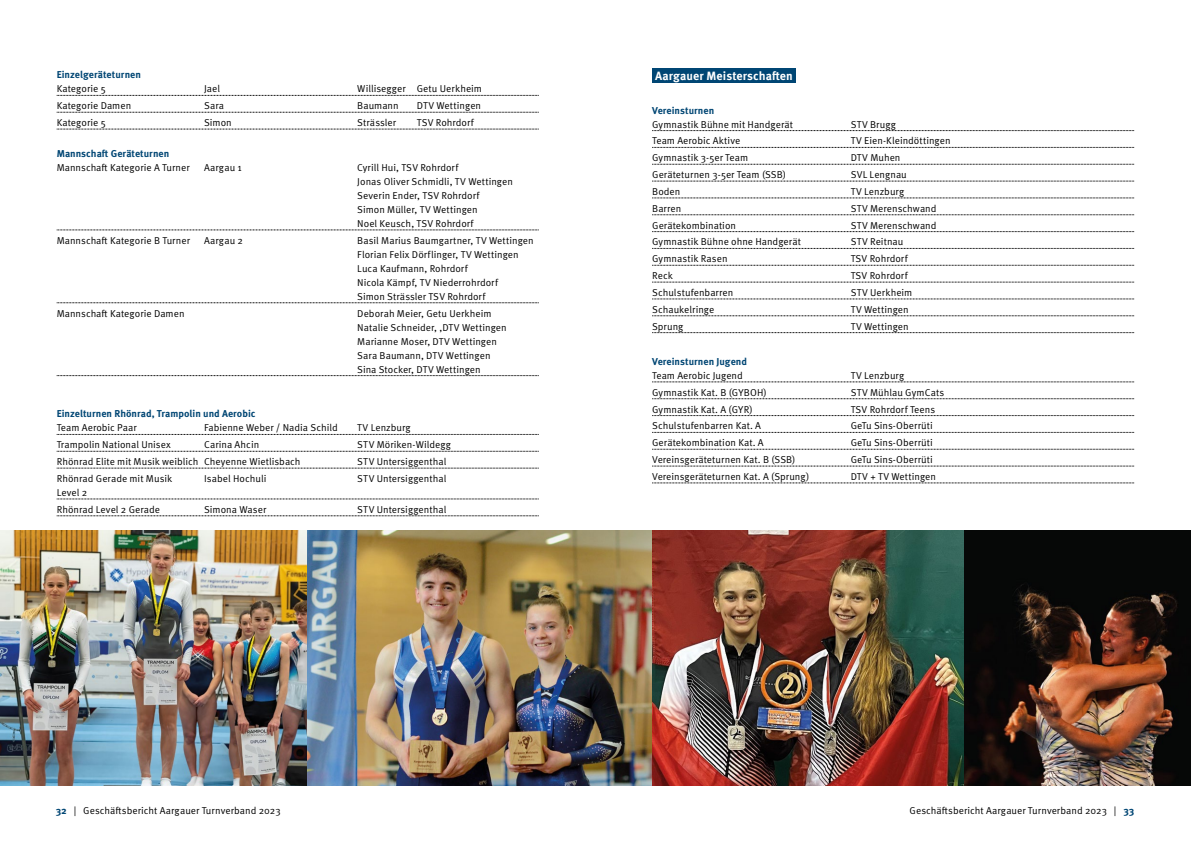
<style>
.page{position:relative;width:1191px;height:842px;background:#fff}
.page>*{position:absolute;margin:0;border:0;box-sizing:border-box;transform-origin:0 0}
.t1{font:700 12px "Meta Pro";letter-spacing:.01em;color:#fff}
.t2{font:10px/14px "Meta Pro Norm";letter-spacing:.005em;color:#000}
.t3{font:700 10px "Meta Pro";color:#004674}
.t4{font:10px "Meta Pro Norm";letter-spacing:.025em;color:#000}
.s1{font-family:"Meta Pro";font-weight:700;color:#004674}
</style>
<div class="page">
<svg style="left:57px;top:95px;width:482px;height:1px"></svg>
<svg style="left:57px;top:112px;width:482px;height:1px"></svg>
<svg style="left:57px;top:129px;width:482px;height:1px"></svg>
<svg style="left:57px;top:230px;width:482px;height:1px"></svg>
<svg style="left:57px;top:303px;width:482px;height:1px"></svg>
<svg style="left:57px;top:375px;width:482px;height:1px"></svg>
<svg style="left:57px;top:434px;width:482px;height:1px"></svg>
<svg style="left:57px;top:451px;width:482px;height:1px"></svg>
<svg style="left:57px;top:468px;width:482px;height:1px"></svg>
<svg style="left:57px;top:499px;width:482px;height:1px"></svg>
<svg style="left:57px;top:516px;width:482px;height:1px"></svg>
<div style="left:652px;top:68px;width:143px;height:15px;background:#004674"></div>
<svg style="left:652px;top:130px;width:482px;height:1px"></svg>
<svg style="left:652px;top:147px;width:482px;height:1px"></svg>
<svg style="left:652px;top:164px;width:482px;height:1px"></svg>
<svg style="left:652px;top:181px;width:482px;height:1px"></svg>
<svg style="left:652px;top:198px;width:482px;height:1px"></svg>
<svg style="left:652px;top:215px;width:482px;height:1px"></svg>
<svg style="left:652px;top:231px;width:482px;height:1px"></svg>
<svg style="left:652px;top:248px;width:482px;height:1px"></svg>
<svg style="left:652px;top:265px;width:482px;height:1px"></svg>
<svg style="left:652px;top:282px;width:482px;height:1px"></svg>
<svg style="left:652px;top:299px;width:482px;height:1px"></svg>
<svg style="left:652px;top:316px;width:482px;height:1px"></svg>
<svg style="left:652px;top:332px;width:482px;height:1px"></svg>
<svg style="left:652px;top:382px;width:482px;height:1px"></svg>
<svg style="left:652px;top:399px;width:482px;height:1px"></svg>
<svg style="left:652px;top:415px;width:482px;height:1px"></svg>
<svg style="left:652px;top:432px;width:482px;height:1px"></svg>
<svg style="left:652px;top:449px;width:482px;height:1px"></svg>
<svg style="left:652px;top:466px;width:482px;height:1px"></svg>
<svg style="left:652px;top:483px;width:482px;height:1px"></svg>
<img style="left:0;top:530px;width:1191px;height:255px">
<p class="t3" style="left:57px;top:67px;width:86px">Einzelgeräteturnen</p>
<p class="t2" style="left:57px;top:81px;width:50px">Kategorie 5</p>
<p class="t2" style="left:204px;top:81px;width:18px">Jael</p>
<p class="t2" style="left:357px;top:81px;width:126px">Willisegger Getu Uerkheim</p>
<p class="t2" style="left:57px;top:98px;width:76px">Kategorie Damen</p>
<p class="t2" style="left:204px;top:98px;width:21px">Sara</p>
<p class="t2" style="left:357px;top:98px;width:43px">Baumann</p>
<p class="t2" style="left:417px;top:98px;width:66px">DTV Wettingen</p>
<p class="t2" style="left:57px;top:115px;width:50px">Kategorie 5</p>
<p class="t2" style="left:204px;top:115px;width:29px">Simon</p>
<p class="t2" style="left:357px;top:115px;width:40px">Strässler</p>
<p class="t2" style="left:417px;top:115px;width:59px">TSV Rohrdorf</p>
<p class="t3" style="left:57px;top:146px;width:114px">Mannschaft Geräteturnen</p>
<p class="t2" style="left:57px;top:160px;width:134px">Mannschaft Kategorie A Turner</p>
<p class="t2" style="left:204px;top:160px;width:39px">Aargau 1</p>
<p class="t2" style="left:357px;top:160px;width:157px">Cyrill Hui, TSV Rohrdorf<br>Jonas Oliver Schmidli, TV Wettingen<br>Severin Ender, TSV Rohrdorf<br>Simon Müller, TV Wettingen<br>Noel Keusch, TSV Rohrdorf</p>
<p class="t2" style="left:57px;top:233px;width:135px">Mannschaft Kategorie B Turner</p>
<p class="t2" style="left:204px;top:233px;width:40px">Aargau 2</p>
<p class="t2" style="left:357px;top:233px;width:178px">Basil Marius Baumgartner, TV Wettingen Florian Felix Dörflinger, TV Wettingen Luca Kaufmann, Rohrdorf<br>Nicola Kämpf, TV Niederrohrdorf<br>Simon Strässler TSV Rohrdorf</p>
<p class="t2" style="left:57px;top:305px;width:129px">Mannschaft Kategorie Damen</p>
<p class="t2" style="left:357px;top:305px;width:151px">Deborah Meier, Getu Uerkheim<br>Natalie Schneider, ,DTV Wettingen<br>Marianne Moser, DTV Wettingen<br>Sara Baumann, DTV Wettingen<br>Sina Stocker, DTV Wettingen</p>
<p class="t3" style="left:57px;top:406px;width:200px">Einzelturnen Rhönrad, Trampolin und Aerobic</p>
<p class="t2" style="left:57px;top:420px;width:82px">Team Aerobic Paar</p>
<p class="t2" style="left:204px;top:420px;width:135px">Fabienne Weber / Nadia Schild</p>
<p class="t2" style="left:357px;top:420px;width:55px">TV Lenzburg</p>
<p class="t2" style="left:57px;top:437px;width:116px">Trampolin National Unisex</p>
<p class="t2" style="left:204px;top:437px;width:57px">Carina Ahcin</p>
<p class="t2" style="left:357px;top:437px;width:95px">STV Möriken-Wildegg</p>
<p class="t2" style="left:57px;top:454px;width:245px">Rhönrad Elite mit Musik weiblich Cheyenne Wietlisbach</p>
<p class="t2" style="left:357px;top:454px;width:91px">STV Untersiggenthal</p>
<p class="t2" style="left:57px;top:471px;width:117px">Rhönrad Gerade mit Musik</p>
<p class="t2" style="left:204px;top:471px;width:64px">Isabel Hochuli</p>
<p class="t2" style="left:357px;top:471px;width:91px">STV Untersiggenthal</p>
<p class="t2" style="left:57px;top:483px;width:105px;line-height:16.8px">Level 2<br>Rhönrad Level 2 Gerade</p>
<p class="t2" style="left:204px;top:502px;width:64px">Simona Waser</p>
<p class="t2" style="left:357px;top:502px;width:91px">STV Untersiggenthal</p>
<p class="t1" style="left:655px;top:66px;width:139px">Aargauer Meisterschaften</p>
<p class="t3" style="left:652px;top:102px;width:64px">Vereinsturnen</p>
<p class="t2" style="left:652px;top:116px;width:142px">Gymnastik Bühne mit Handgerät</p>
<p class="t4" style="left:850px;top:117px;width:47px">STV Brugg</p>
<p class="t2" style="left:652px;top:133px;width:90px">Team Aerobic Aktive</p>
<p class="t2" style="left:850px;top:133px;width:101px">TV Eien-Kleindöttingen</p>
<p class="t2" style="left:652px;top:150px;width:97px">Gymnastik 3-5er Team</p>
<p class="t2" style="left:850px;top:150px;width:51px">DTV Muhen</p>
<p class="t2" style="left:652px;top:167px;width:135px">Geräteturnen 3-5er Team (SSB)</p>
<p class="t2" style="left:850px;top:167px;width:58px">SVL Lengnau</p>
<p class="t2" style="left:652px;top:184px;width:30px">Boden</p>
<p class="t2" style="left:850px;top:184px;width:55px">TV Lenzburg</p>
<p class="t2" style="left:652px;top:201px;width:31px">Barren</p>
<p class="t2" style="left:850px;top:201px;width:87px">STV Merenschwand</p>
<p class="t2" style="left:652px;top:217px;width:85px">Gerätekombination</p>
<p class="t2" style="left:850px;top:217px;width:87px">STV Merenschwand</p>
<p class="t2" style="left:652px;top:234px;width:150px">Gymnastik Bühne ohne Handgerät</p>
<p class="t2" style="left:850px;top:234px;width:54px">STV Reitnau</p>
<p class="t2" style="left:652px;top:251px;width:77px">Gymnastik Rasen</p>
<p class="t2" style="left:850px;top:251px;width:59px">TSV Rohrdorf</p>
<p class="t2" style="left:652px;top:268px;width:22px">Reck</p>
<p class="t2" style="left:850px;top:268px;width:59px">TSV Rohrdorf</p>
<p class="t2" style="left:652px;top:285px;width:83px">Schulstufenbarren</p>
<p class="t2" style="left:850px;top:285px;width:63px">STV Uerkheim</p>
<p class="t2" style="left:652px;top:302px;width:64px">Schaukelringe</p>
<p class="t2" style="left:850px;top:302px;width:60px">TV Wettingen</p>
<p class="t2" style="left:652px;top:318px;width:33px">Sprung</p>
<p class="t2" style="left:850px;top:318px;width:60px">TV Wettingen</p>
<p class="t3" style="left:652px;top:354px;width:96px">Vereinsturnen Jugend</p>
<p class="t2" style="left:652px;top:368px;width:92px">Team Aerobic Jugend</p>
<p class="t2" style="left:850px;top:368px;width:55px">TV Lenzburg</p>
<p class="t2" style="left:652px;top:385px;width:116px">Gymnastik Kat. B (GYBOH)</p>
<p class="t2" style="left:850px;top:385px;width:95px">STV Mühlau GymCats</p>
<p class="t2" style="left:652px;top:401px;width:102px">Gymnastik Kat. A (GYR)</p>
<p class="t2" style="left:850px;top:401px;width:86px">TSV Rohrdorf Teens</p>
<p class="t2" style="left:652px;top:418px;width:110px">Schulstufenbarren Kat. A</p>
<p class="t2" style="left:850px;top:418px;width:84px">GeTu Sins-Oberrüti</p>
<p class="t2" style="left:652px;top:435px;width:113px">Gerätekombination Kat. A</p>
<p class="t2" style="left:850px;top:435px;width:84px">GeTu Sins-Oberrüti</p>
<p class="t2" style="left:652px;top:452px;width:145px">Vereinsgeräteturnen Kat. B (SSB)</p>
<p class="t2" style="left:850px;top:452px;width:84px">GeTu Sins-Oberrüti</p>
<p class="t2" style="left:652px;top:469px;width:159px">Vereinsgeräteturnen Kat. A (Sprung)</p>
<p class="t2" style="left:850px;top:469px;width:87px">DTV + TV Wettingen</p>
<p class="t2" style="left:56px;top:802px;width:226px"><span class="s1">32</span> | Geschäftsbericht Aargauer Turnverband 2023</p>
<p class="t2" style="left:909px;top:802px;width:226px">Geschäftsbericht Aargauer Turnverband 2023 | <span class="s1">33</span></p>
</div>
